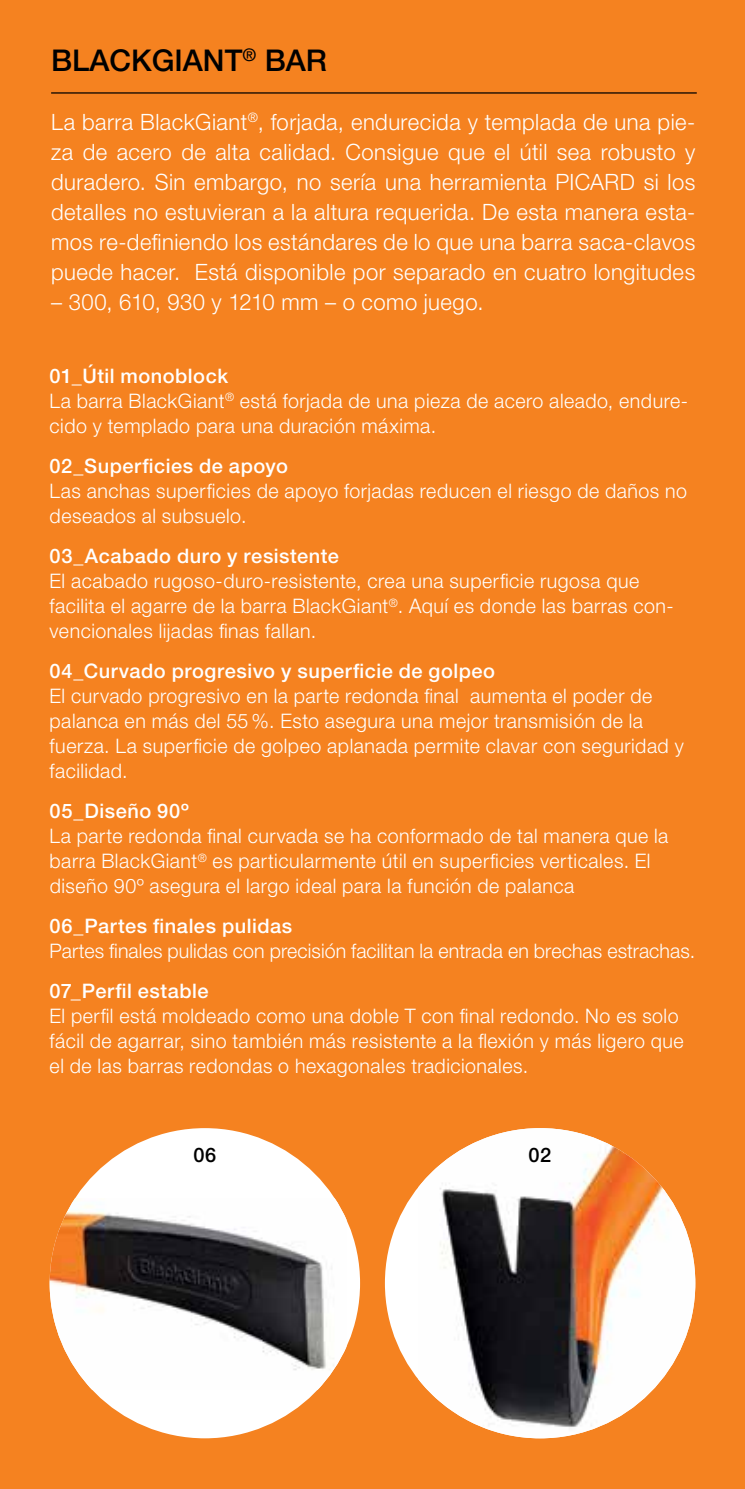
<style>
.page{position:relative;width:745px;height:1489px;background:#fff}
.page>*{position:absolute;margin:0;border:0;box-sizing:border-box;transform-origin:0 0}
.t1{font:500 30px "Helvetica Neue LT Pro";color:#000}
.t2{font:300 22.5px/30px "Helvetica Neue LT Pro";letter-spacing:.02em;color:#fff;text-align:justify}
.t3{font:300 20px/25px "Helvetica Neue LT Pro";letter-spacing:.025em;color:#fff}
.t4{font:500 20px "Helvetica Neue LT Pro";letter-spacing:.025em;color:#fff}
.t5{font:300 20px "Helvetica Neue LT Pro";letter-spacing:.005em;color:#fff}
.t6{font:500 20px "Helvetica Neue LT Pro";color:#000}
.s1{font-weight:500}
</style>
<div class="page">
<div style="left:0;top:0;width:744px;height:1488px;background:#f58220"></div>
<div style="left:50px;top:1128px;width:310px;height:310px;background:#fff;border-radius:50%"></div>
<img style="left:50px;top:1198px;width:296px;height:191px">
<div style="left:384px;top:1128px;width:310px;height:310px;background:#fff;border-radius:50%"></div>
<img style="left:418px;top:1128px;width:276px;height:310px">
<hr style="left:51px;top:92px;width:645px;height:2px;background:#000">
<h1 class="t1" style="left:51px;top:42px;width:277px">BLACKGIANT<sup>®</sup> BAR</h1>
<p class="t2" style="left:51px;top:106px;width:645px">La barra BlackGiant<sup>®</sup>, forjada, endurecida y templada de una pie&shy;za de acero de alta calidad. Consigue que el útil sea robusto y duradero. Sin embargo, no sería una herramienta PICARD si los detalles no estuvieran a la altura requerida. De esta manera esta&shy;mos re-definiendo los estándares de lo que una barra saca-clavos puede hacer. Está disponible por separado en cuatro longitudes</p>
<p class="t2" style="left:51px;top:286px;width:433px">– 300, 610, 930 y 1210 mm – o como juego.</p>
<p class="t3" style="left:50px;top:363px;width:639px"><span class="s1">01_Útil monoblock<br></span>La barra BlackGiant<sup>®</sup> está forjada de una pieza de acero aleado, endure&shy;cido y templado para una duración máxima.</p>
<p class="t4" style="left:50px;top:454px;width:240px">02_Superficies de apoyo</p>
<p class="t3" style="left:50px;top:478px;width:638px">Las anchas superficies de apoyo forjadas reducen el riesgo de daños no deseados al subsuelo.</p>
<p class="t4" style="left:50px;top:544px;width:290px">03_Acabado duro y resistente</p>
<p class="t3" style="left:50px;top:568px;width:625px">El acabado rugoso-duro-resistente, crea una superficie rugosa que facilita el agarre de la barra BlackGiant<sup>®</sup>. Aquí es donde las barras con&shy;vencionales lijadas finas fallan.</p>
<p class="t4" style="left:50px;top:659px;width:446px">04_Curvado progresivo y superficie de golpeo</p>
<p class="t3" style="left:50px;top:683px;width:635px">El curvado progresivo en la parte redonda final aumenta el poder de palanca en más del 55 %. Esto asegura una mejor transmisión de la fuerza. La superficie de golpeo aplanada permite clavar con seguridad y facilidad.</p>
<p class="t4" style="left:50px;top:799px;width:141px">05_Diseño 90º</p>
<p class="t3" style="left:50px;top:823px;width:620px">La parte redonda final curvada se ha conformado de tal manera que la barra BlackGiant<sup>®</sup> es particularmente útil en superficies verticales. El diseño 90º asegura el largo ideal para la función de palanca</p>
<p class="t4" style="left:50px;top:914px;width:244px">06_Partes finales pulidas</p>
<p class="t5" style="left:50px;top:938px;width:646px">Partes finales pulidas con precisión facilitan la entrada en brechas estrachas.</p>
<p class="t4" style="left:50px;top:979px;width:160px">07_Perfil estable</p>
<p class="t3" style="left:50px;top:1003px;width:635px">El perfil está moldeado como una doble T con final redondo. No es solo fácil de agarrar, sino también más resistente a la flexión y más ligero que el de las barras redondas o hexagonales tradicionales.</p>
<p class="t6" style="left:193px;top:1142px;width:25px">06</p>
<p class="t6" style="left:528px;top:1142px;width:24px">02</p>
</div>
